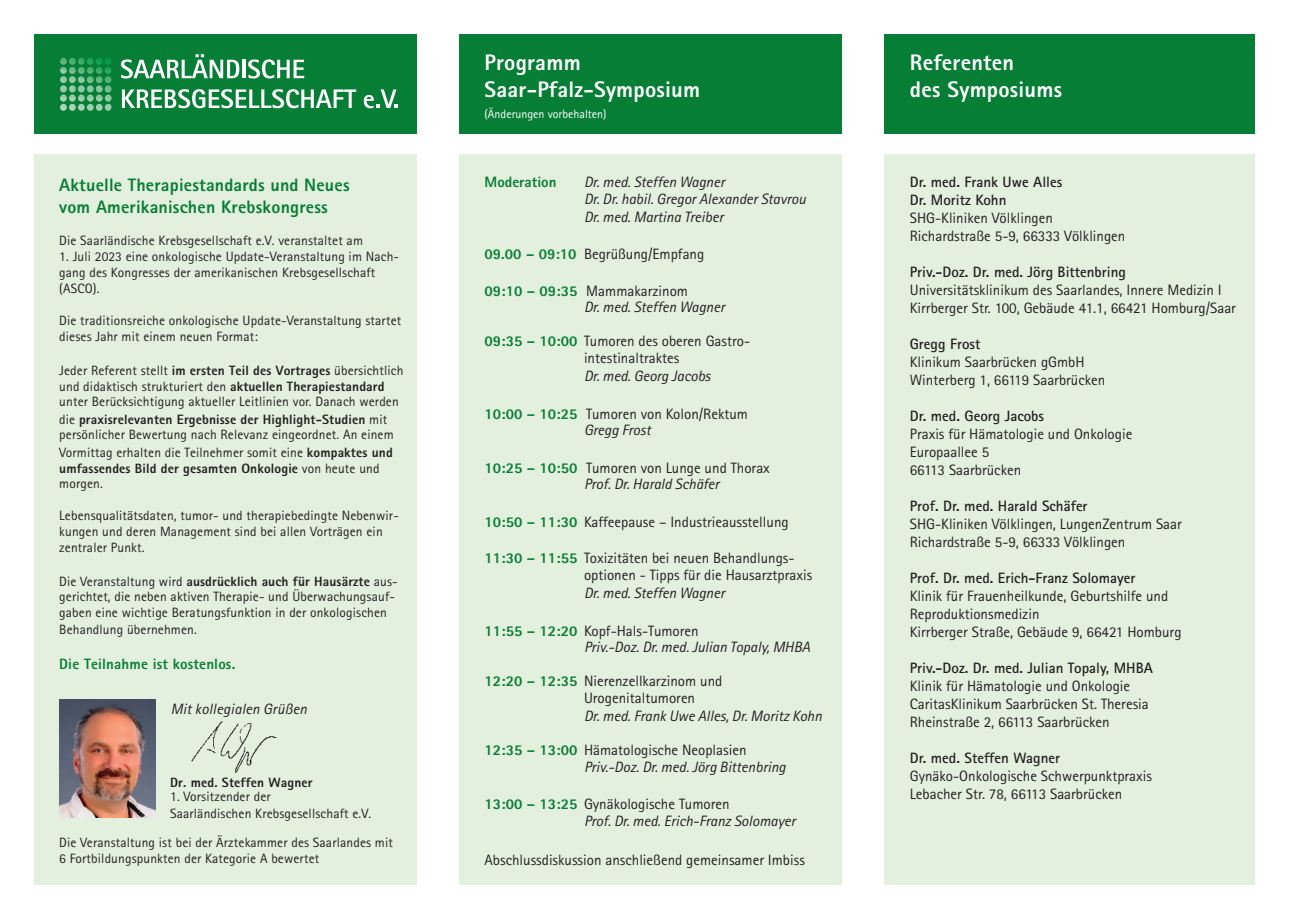
<style>
.page{position:relative;width:1289px;height:919px;background:#fff}
.page>*{position:absolute;margin:0;border:0;box-sizing:border-box;transform-origin:0 0}
.t1{font:800 22.5px/27px "Rotis Sans Serif";letter-spacing:.01em;color:#fff}
.t2{font:800 18px/21.6px "Rotis Sans Serif";letter-spacing:.01em;color:#077e35}
.t3{font:15px/18px "Rotis Sans Serif";color:#231f20}
.t4{font:italic 15px/16.5px "Rotis Sans Serif";color:#231f20}
.t5{font:700 15px/18px "Rotis Sans Serif";color:#231f20}
.t6{font:800 15px "Rotis Sans Serif";letter-spacing:.01em;color:#077e35}
.t7{font:13.5px/16.2px "Rotis Sans Serif";letter-spacing:.01em;color:#231f20}
.t8{font:800 13.5px/14.9px "Rotis Sans Serif";letter-spacing:.01em;color:#231f20}
.t9{font:12px "Rotis Sans Serif";color:#fff}
.s1{font-weight:800}
.s2{font-weight:400}
.s3{font-weight:800;color:#077e35}
.s4{font-weight:800;font-style:normal;color:#077e35}
.s5{font-style:normal}
.s6{font-style:italic}
</style>
<div class="page">
<div style="left:34px;top:34px;width:383px;height:99px;background:#077e35"></div>
<div style="left:34px;top:154px;width:383px;height:730px;background:#e3f0de"></div>
<div style="left:459px;top:34px;width:383px;height:99px;background:#077e35"></div>
<div style="left:459px;top:154px;width:383px;height:730px;background:#e3f0de"></div>
<div style="left:884px;top:34px;width:370px;height:99px;background:#077e35"></div>
<div style="left:884px;top:154px;width:370px;height:730px;background:#e3f0de"></div>
<img style="left:59px;top:699px;width:97px;height:118px">
<img style="left:191px;top:721px;width:86px;height:51px">
<svg style="left:60px;top:58px;width:52px;height:53px"></svg>
<svg style="left:121px;top:54px;width:118px;height:24px"></svg>
<hr style="left:242px;top:60px;width:3px;height:18px;background:#fff">
<svg style="left:248px;top:59px;width:56px;height:19px"></svg>
<svg style="left:122px;top:89px;width:234px;height:19px"></svg>
<svg style="left:364px;top:89px;width:34px;height:19px"></svg>
<h2 class="t2" style="left:59px;top:176px;width:292px">Aktuelle Therapiestandards und Neues vom Amerikanischen Krebskongress</h2>
<p class="t7" style="left:59px;top:233px;width:305px">Die Saarländische Krebsgesellschaft e.V. veranstaltet am</p>
<p class="t7" style="left:59px;top:249px;width:341px">1. Juli 2023 eine onkologische Update-Veranstaltung im Nach&shy;gang des Kongresses der amerikanischen Krebsgesellschaft (ASCO).</p>
<p class="t7" style="left:59px;top:314px;width:343px">Die traditionsreiche onkologische Update-Veranstaltung startet dieses Jahr mit einem neuen Format:</p>
<p class="t7" style="left:59px;top:363px;width:346px">Jeder Referent stellt <span class="s1">im ersten Teil des Vortrages</span> übersichtlich und didaktisch strukturiert den <span class="s1">aktuellen Therapiestandard</span></p>
<p class="t7" style="left:59px;top:394px;width:341px;line-height:17.7px">unter Berücksichtigung aktueller Leitlinien vor. Danach werden die <span class="s1">praxisrelevanten Ergebnisse der Highlight-Studien</span> mit</p>
<p class="t7" style="left:59px;top:426px;width:336px;line-height:17.7px">persönlicher Bewertung nach Relevanz eingeordnet. An einem<br>Vormittag erhalten die Teilnehmer somit eine <span class="s1">kompaktes und</span></p>
<p class="t8" style="left:59px;top:462px;width:322px">umfassendes Bild der gesamten Onkologie <span class="s2">von heute und morgen.</span></p>
<p class="t7" style="left:59px;top:508px;width:341px">Lebensqualitätsdaten, tumor- und therapiebedingte Nebenwir&shy;kungen und deren Management sind bei allen Vorträgen ein zentraler Punkt.</p>
<p class="t7" style="left:59px;top:575px;width:340px;line-height:14.9px">Die Veranstaltung wird <span class="s1">ausdrücklich auch für Hausärzte</span> aus&shy;gerichtet, die neben aktiven Therapie- und Überwachungsauf-</p>
<p class="t7" style="left:59px;top:605px;width:329px;line-height:17.2px">gaben eine wichtige Beratungsfunktion in der onkologischen<br>Behandlung übernehmen.</p>
<p class="t6" style="left:59px;top:658px;width:177px">Die Teilnahme ist kostenlos.</p>
<p class="t4" style="left:171px;top:701px;width:138px">Mit kollegialen Grüßen</p>
<p class="t8" style="left:170px;top:775px;width:144px">Dr. med. Steffen Wagner</p>
<p class="t7" style="left:170px;top:790px;width:203px">1. Vorsitzender der<br>Saarländischen Krebsgesellschaft e.V.</p>
<p class="t7" style="left:59px;top:835px;width:335px">Die Veranstaltung ist bei der Ärztekammer des Saarlandes mit<br>6 Fortbildungspunkten der Kategorie A bewertet</p>
<h1 class="t1" style="left:484px;top:51px;width:217px">Programm<br>Saar-Pfalz-Symposium</h1>
<p class="t9" style="left:484px;top:109px;width:123px">(Änderungen vorbehalten)</p>
<p class="t6" style="left:484px;top:177px;width:73px">Moderation</p>
<p class="t4" style="left:584px;top:175px;width:223px">Dr. med. Steffen Wagner<br>Dr. Dr. habil. Gregor Alexander Stavrou</p>
<p class="t4" style="left:584px;top:210px;width:141px">Dr. med. Martina Treiber</p>
<p class="t3" style="left:484px;top:247px;width:221px"><span class="s3">09.00 – 09:10</span> Begrüßung/Empfang</p>
<p class="t4" style="left:584px;top:284px;width:142px;text-indent:-99px"><span class="s4">09:10 – 09:35</span> <span class="s5">Mammakarzinom<br></span>Dr. med. Steffen Wagner</p>
<p class="t3" style="left:584px;top:334px;width:168px;line-height:16.5px;text-indent:-99px"><span class="s3">09:35 – 10:00</span> Tumoren des oberen Gastro&shy;intestinaltraktes</p>
<p class="t4" style="left:584px;top:369px;width:128px">Dr. med. Georg Jacobs</p>
<p class="t3" style="left:484px;top:407px;width:265px;line-height:16.5px;text-align:center"><span class="s3">10:00 – 10:25</span> Tumoren von Kolon/Rektum<br><span class="s6">Gregg Frost</span></p>
<p class="t3" style="left:584px;top:461px;width:187px;line-height:16.5px;text-indent:-99px"><span class="s3">10:25 – 10:50</span> Tumoren von Lunge und Thorax<br><span class="s6">Prof. Dr. Harald Schäfer</span></p>
<p class="t3" style="left:484px;top:514px;width:306px"><span class="s3">10:50 – 11:30</span> Kaffeepause – Industrieausstellung</p>
<p class="t3" style="left:584px;top:551px;width:230px;line-height:16.5px;text-indent:-99px"><span class="s3">11:30 – 11:55</span> Toxizitäten bei neuen Behandlungs&shy;optionen - Tipps für die Hausarztpraxis</p>
<p class="t4" style="left:584px;top:586px;width:142px">Dr. med. Steffen Wagner</p>
<p class="t4" style="left:584px;top:623px;width:228px;text-indent:-99px"><span class="s4">11:55 – 12:20</span> <span class="s5">Kopf-Hals-Tumoren<br></span>Priv.-Doz. Dr. med. Julian Topaly, MHBA</p>
<p class="t3" style="left:584px;top:674px;width:140px;line-height:16.5px;text-indent:-99px"><span class="s3">12:20 – 12:35</span> Nierenzellkarzinom und<br>Urogenitaltumoren</p>
<p class="t4" style="left:584px;top:709px;width:239px">Dr. med. Frank Uwe Alles, Dr. Moritz Kohn</p>
<p class="t4" style="left:584px;top:743px;width:203px;text-indent:-99px"><span class="s4">12:35 – 13:00</span> <span class="s5">Hämatologische Neoplasien<br></span>Priv.-Doz. Dr. med. Jörg Bittenbring</p>
<p class="t4" style="left:584px;top:797px;width:213px;text-indent:-99px"><span class="s4">13:00 – 13:25</span> <span class="s5">Gynäkologische Tumoren<br></span>Prof. Dr. med. Erich-Franz Solomayer</p>
<p class="t3" style="left:484px;top:852px;width:322px">Abschlussdiskussion anschließend gemeinsamer Imbiss</p>
<h1 class="t1" style="left:910px;top:51px;width:154px">Referenten<br>des Symposiums</h1>
<p class="t5" style="left:909px;top:174px;width:154px">Dr. med. Frank Uwe Alles<br>Dr. Moritz Kohn</p>
<p class="t3" style="left:909px;top:210px;width:217px">SHG-Kliniken Völklingen<br>Richardstraße 5-9, 66333 Völklingen</p>
<p class="t5" style="left:909px;top:264px;width:218px">Priv.-Doz. Dr. med. Jörg Bittenbring</p>
<p class="t3" style="left:909px;top:282px;width:328px">Universitätsklinikum des Saarlandes, Innere Medizin I<br>Kirrberger Str. 100, Gebäude 41.1, 66421 Homburg/Saar</p>
<p class="t5" style="left:909px;top:336px;width:72px">Gregg Frost</p>
<p class="t3" style="left:909px;top:354px;width:197px">Klinikum Saarbrücken gGmbH<br>Winterberg 1, 66119 Saarbrücken</p>
<p class="t5" style="left:909px;top:408px;width:136px">Dr. med. Georg Jacobs</p>
<p class="t3" style="left:909px;top:426px;width:224px">Praxis für Hämatologie und Onkologie<br>Europaallee 5<br>66113 Saarbrücken</p>
<p class="t5" style="left:909px;top:498px;width:179px">Prof. Dr. med. Harald Schäfer</p>
<p class="t3" style="left:909px;top:516px;width:273px">SHG-Kliniken Völklingen, LungenZentrum Saar<br>Richardstraße 5-9, 66333 Völklingen</p>
<p class="t5" style="left:909px;top:570px;width:227px">Prof. Dr. med. Erich-Franz Solomayer</p>
<p class="t3" style="left:909px;top:588px;width:273px">Klinik für Frauenheilkunde, Geburtshilfe und<br>Reproduktionsmedizin<br>Kirrberger Straße, Gebäude 9, 66421 Homburg</p>
<p class="t5" style="left:909px;top:660px;width:244px">Priv.-Doz. Dr. med. Julian Topaly, MHBA</p>
<p class="t3" style="left:909px;top:678px;width:240px">Klinik für Hämatologie und Onkologie<br>CaritasKlinikum Saarbrücken St. Theresia<br>Rheinstraße 2, 66113 Saarbrücken</p>
<p class="t5" style="left:909px;top:750px;width:152px">Dr. med. Steffen Wagner</p>
<p class="t3" style="left:909px;top:768px;width:244px">Gynäko-Onkologische Schwerpunktpraxis<br>Lebacher Str. 78, 66113 Saarbrücken</p>
</div>
